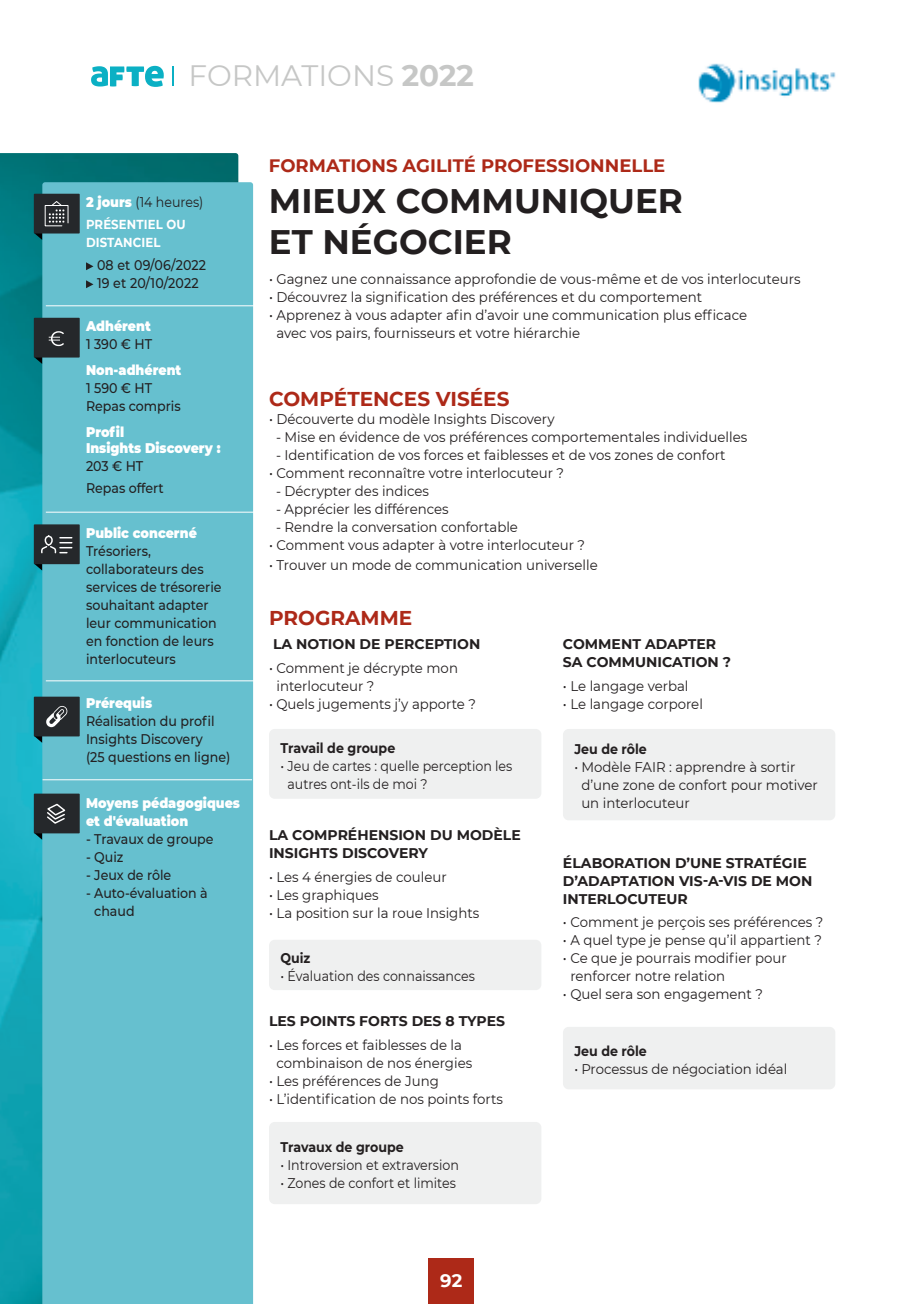
<style>
.page{position:relative;width:908px;height:1304px;background:#fff}
.page>*{position:absolute;margin:0;border:0;box-sizing:border-box;transform-origin:0 0}
.t1{font:700 34px/40.8px "Montserrat";color:#231f20}
.t2{font:29.4px "Montserrat";color:#c6c7c6}
.t3{font:700 20px "Montserrat";color:#ad2918}
.t4{font:700 18px "Montserrat";color:#ad2918}
.t5{font:700 18px "Montserrat";color:#fff}
.t6{font:14px/18px "Montserrat";color:#231f20;scale:.95 1}
.t7{font:500 14px/18px "Montserrat";color:#231f20;scale:.9 1}
.t8{font:14px/18px "Montserrat";color:#231f20;scale:.9 1}
.t9{font:700 14px/18px "Montserrat";color:#231f20}
.t10{font:900 14px/16px "Montserrat";color:#fff;scale:.9 1}
.t11{font:700 14px "Montserrat";color:#231f20;scale:.9 1}
.t12{font:700 13px/18px "Montserrat";letter-spacing:.01em;color:#fff;scale:.9 1}
.s1{font-weight:700}
.s2{font-weight:900;color:#fff}
</style>
<div class="page">
<div style="left:428px;top:1259px;width:45px;height:45px;background:#ad2918"></div>
<img style="left:0;top:153px;width:238px;height:1151px">
<div style="left:42px;top:182px;width:211px;height:1122px;background:#66c0cf"></div>
<svg style="left:86px;top:262px;width:7px;height:8px"></svg>
<svg style="left:86px;top:280px;width:7px;height:8px"></svg>
<div style="left:34px;top:194px;width:46px;height:40px;background:#25282b"></div>
<svg style="left:34px;top:201px;width:35px;height:39px"></svg>
<div style="left:269px;top:729px;width:272px;height:70px;background:#eff0f0;border-radius:6px"></div>
<div style="left:269px;top:940px;width:272px;height:50px;background:#eff0f0;border-radius:6px"></div>
<div style="left:269px;top:1122px;width:272px;height:82px;background:#eff0f0;border-radius:6px"></div>
<div style="left:562px;top:729px;width:272px;height:91px;background:#eff0f0;border-radius:6px"></div>
<div style="left:562px;top:1027px;width:272px;height:62px;background:#eff0f0;border-radius:6px"></div>
<svg style="left:173px;top:66px;width:1px;height:20px"></svg>
<svg style="left:91px;top:66px;width:73px;height:21px"></svg>
<svg style="left:34px;top:358px;width:8px;height:6px"></svg>
<div style="left:34px;top:318px;width:46px;height:40px;background:#25282b"></div>
<svg style="left:49px;top:331px;width:15px;height:15px"></svg>
<hr style="left:46px;top:305px;width:209px;height:1px;background:#fff">
<svg style="left:34px;top:833px;width:8px;height:7px"></svg>
<div style="left:34px;top:794px;width:46px;height:39px;background:#25282b"></div>
<svg style="left:47px;top:803px;width:19px;height:21px"></svg>
<svg style="left:34px;top:564px;width:8px;height:7px"></svg>
<div style="left:34px;top:524px;width:46px;height:40px;background:#25282b"></div>
<div style="left:44px;top:535px;width:9px;height:11px;border:1px solid #fff;border-radius:4px"></div>
<svg style="left:41px;top:537px;width:31px;height:17px"></svg>
<hr style="left:46px;top:512px;width:209px;height:1px;background:#fff">
<hr style="left:46px;top:680px;width:209px;height:1px;background:#fff">
<hr style="left:43px;top:779px;width:209px;height:1px;background:#fff">
<svg style="left:34px;top:736px;width:8px;height:7px"></svg>
<div style="left:34px;top:697px;width:46px;height:39px;background:#25282b"></div>
<svg style="left:46px;top:706px;width:22px;height:21px"></svg>
<img style="left:698px;top:63px;width:138px;height:40px">
<h2 class="t2" style="left:188px;top:55px;width:287px">FORMATIONS <span class="s1">2022</span></h2>
<p class="t8" style="left:86px;top:192px;width:132px"><span class="s2">2 jours</span> (14 heures)</p>
<p class="t12" style="left:86px;top:214px;width:112px">PRÉSENTIEL OU<br>DISTANCIEL</p>
<p class="t7" style="left:97px;top:256px;width:123px">08 et 09/06/2022<br>19 et 20/10/2022</p>
<p class="t10" style="left:86px;top:317px;width:73px">Adhérent</p>
<p class="t7" style="left:86px;top:335px;width:75px">1 390 € HT</p>
<p class="t10" style="left:86px;top:361px;width:107px">Non-adhérent</p>
<p class="t7" style="left:86px;top:379px;width:107px">1 590 € HT<br>Repas compris</p>
<p class="t10" style="left:86px;top:423px;width:151px">Profil<br>Insights Discovery :</p>
<p class="t7" style="left:86px;top:455px;width:88px;line-height:22px">203 € HT<br>Repas offert</p>
<p class="t10" style="left:86px;top:524px;width:125px">Public concerné</p>
<p class="t7" style="left:86px;top:541px;width:152px">Trésoriers, collaborateurs des services de trésorerie souhaitant adapter leur communication en fonction de leurs interlocuteurs</p>
<p class="t10" style="left:86px;top:694px;width:75px">Prérequis</p>
<p class="t7" style="left:86px;top:711px;width:162px">Réalisation du profil<br>Insights Discovery<br>(25 questions en ligne)</p>
<p class="t10" style="left:86px;top:793px;width:173px;line-height:18px">Moyens pédagogiques et d'évaluation</p>
<p class="t7" style="left:86px;top:829px;width:143px">- Travaux de groupe</p>
<p class="t7" style="left:86px;top:847px;width:43px">- Quiz</p>
<p class="t7" style="left:86px;top:865px;width:96px">- Jeux de rôle</p>
<p class="t7" style="left:94px;top:883px;width:128px;text-indent:-8px">- Auto-évaluation à chaud</p>
<p class="t4" style="left:269px;top:152px;width:397px">FORMATIONS AGILITÉ PROFESSIONNELLE</p>
<h1 class="t1" style="left:269px;top:179px;width:415px">MIEUX COMMUNIQUER<br>ET NÉGOCIER</h1>
<p class="t6" style="left:269px;top:269px;width:560px">• Gagnez une connaissance approfondie de vous-même et de vos interlocuteurs</p>
<p class="t6" style="left:269px;top:287px;width:457px">• Découvrez la signification des préférences et du comportement</p>
<p class="t6" style="left:276px;top:305px;width:496px;text-indent:-7px">• Apprenez à vous adapter afin d’avoir une communication plus efficace avec vos pairs, fournisseurs et votre hiérarchie</p>
<h3 class="t3" style="left:269px;top:385px;width:242px">COMPÉTENCES VISÉES</h3>
<p class="t6" style="left:269px;top:410px;width:302px">• Découverte du modèle Insights Discovery</p>
<p class="t6" style="left:276px;top:428px;width:497px">- Mise en évidence de vos préférences comportementales individuelles</p>
<p class="t6" style="left:276px;top:446px;width:474px">- Identification de vos forces et faiblesses et de vos zones de confort</p>
<p class="t6" style="left:269px;top:464px;width:312px">• Comment reconnaître votre interlocuteur ?</p>
<p class="t6" style="left:276px;top:482px;width:163px">- Décrypter des indices</p>
<p class="t6" style="left:276px;top:500px;width:183px">- Apprécier les différences</p>
<p class="t6" style="left:276px;top:518px;width:256px">- Rendre la conversation confortable</p>
<p class="t6" style="left:269px;top:536px;width:334px">• Comment vous adapter à votre interlocuteur ?</p>
<p class="t6" style="left:269px;top:556px;width:347px">• Trouver un mode de communication universelle</p>
<h3 class="t3" style="left:269px;top:604px;width:145px">PROGRAMME</h3>
<p class="t9" style="left:273px;top:634px;width:209px">LA NOTION DE PERCEPTION</p>
<p class="t6" style="left:276px;top:658px;width:192px;text-indent:-7px">• Comment je décrypte mon interlocuteur ?</p>
<p class="t6" style="left:269px;top:694px;width:219px">• Quels jugements j’y apporte ?</p>
<p class="t11" style="left:280px;top:738px;width:129px">Travail de groupe</p>
<p class="t8" style="left:287px;top:756px;width:251px;text-indent:-7px">• Jeu de cartes : quelle perception les autres ont-ils de moi ?</p>
<p class="t9" style="left:269px;top:826px;width:253px">LA COMPRÉHENSION DU MODÈLE<br>INSIGHTS DISCOVERY</p>
<p class="t6" style="left:269px;top:868px;width:188px">• Les 4 énergies de couleur</p>
<p class="t6" style="left:269px;top:886px;width:117px">• Les graphiques</p>
<p class="t6" style="left:269px;top:904px;width:223px">• La position sur la roue Insights</p>
<p class="t11" style="left:280px;top:948px;width:35px">Quiz</p>
<p class="t8" style="left:280px;top:966px;width:217px">• Évaluation des connaissances</p>
<p class="t9" style="left:269px;top:1011px;width:237px">LES POINTS FORTS DES 8 TYPES</p>
<p class="t6" style="left:276px;top:1035px;width:207px;text-indent:-7px">• Les forces et faiblesses de la combinaison de nos énergies</p>
<p class="t6" style="left:269px;top:1071px;width:180px">• Les préférences de Jung</p>
<p class="t6" style="left:269px;top:1089px;width:248px">• L’identification de nos points forts</p>
<p class="t11" style="left:280px;top:1137px;width:139px">Travaux de groupe</p>
<p class="t8" style="left:280px;top:1155px;width:200px">• Introversion et extraversion</p>
<p class="t8" style="left:280px;top:1173px;width:196px">• Zones de confort et limites</p>
<p class="t9" style="left:562px;top:634px;width:170px">COMMENT ADAPTER<br>SA COMMUNICATION ?</p>
<p class="t6" style="left:562px;top:676px;width:134px">• Le langage verbal</p>
<p class="t6" style="left:562px;top:694px;width:149px">• Le langage corporel</p>
<p class="t11" style="left:574px;top:739px;width:82px">Jeu de rôle</p>
<p class="t8" style="left:581px;top:758px;width:264px;text-indent:-7px">• Modèle FAIR : apprendre à sortir d’une zone de confort pour motiver un interlocuteur</p>
<p class="t9" style="left:562px;top:853px;width:251px">ÉLABORATION D’UNE STRATÉGIE<br>D’ADAPTATION VIS-A-VIS DE MON<br>INTERLOCUTEUR</p>
<p class="t6" style="left:562px;top:913px;width:275px">• Comment je perçois ses préférences ?</p>
<p class="t6" style="left:562px;top:931px;width:274px">• A quel type je pense qu’il appartient ?</p>
<p class="t6" style="left:570px;top:949px;width:229px;text-indent:-7px">• Ce que je pourrais modifier pour renforcer notre relation</p>
<p class="t6" style="left:562px;top:985px;width:212px">• Quel sera son engagement ?</p>
<p class="t11" style="left:574px;top:1041px;width:82px">Jeu de rôle</p>
<p class="t8" style="left:574px;top:1059px;width:238px">• Processus de négociation idéal</p>
<p class="t5" style="left:440px;top:1268px;width:23px">92</p>
</div>
